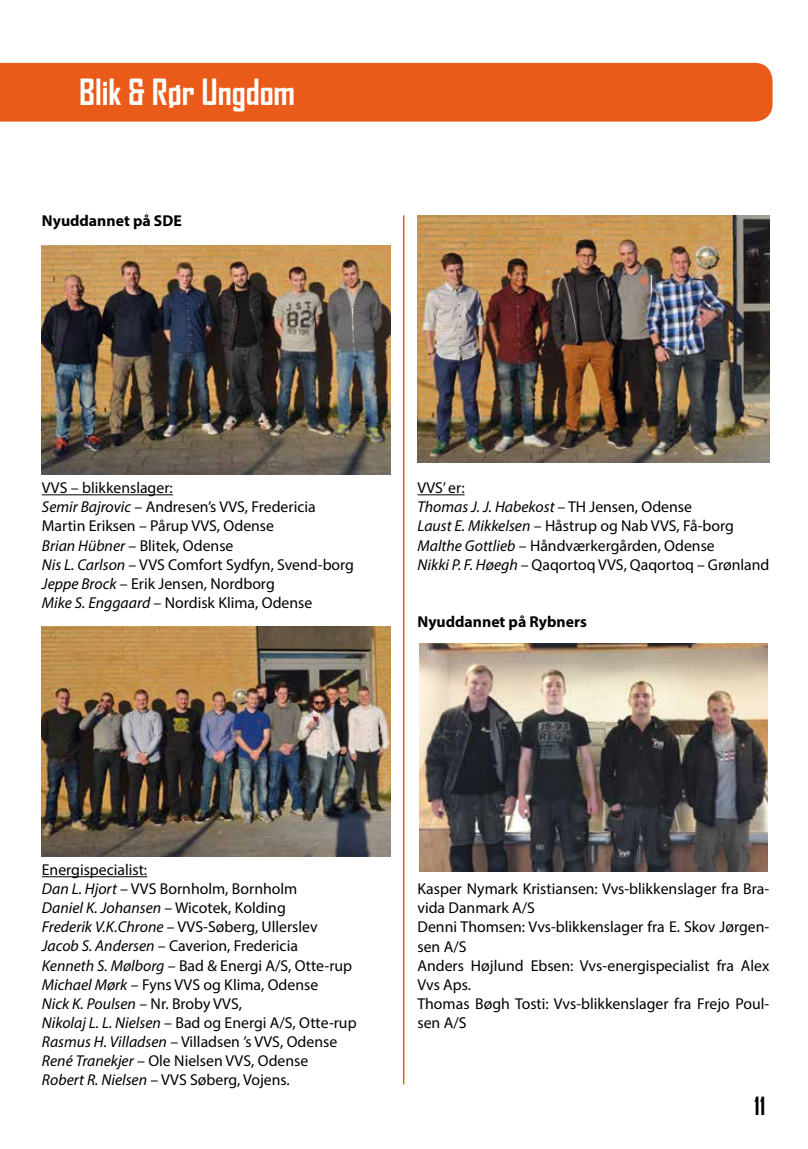
<style>
.page{position:relative;width:808px;height:1149px;background:#fff}
.page>*{position:absolute;margin:0;border:0;box-sizing:border-box;transform-origin:0 0}
.t1{font:700 34.5px "Agency FB";letter-spacing:-.005em;color:#fff}
.t2{font:700 24px "Agency FB";color:#000}
.t3{font:15.75px/19px "Myriad Pro";color:#000}
.t4{font:700 15.75px "Myriad Pro";color:#000}
.s1{font-style:italic}
</style>
<div class="page">
<hr style="left:403px;top:215px;width:1px;height:869px;background:#ea5a19">
<div style="left:0;top:63px;width:772px;height:58px;background:#ea5a19"></div>
<img style="left:417px;top:215px;width:352px;height:247px">
<hr style="left:42px;top:494px;width:131px;height:1px;background:#000">
<hr style="left:42px;top:876px;width:105px;height:1px;background:#000">
<hr style="left:417px;top:494px;width:48px;height:1px;background:#000">
<img style="left:419px;top:643px;width:349px;height:228px">
<img style="left:42px;top:626px;width:349px;height:229px">
<img style="left:42px;top:245px;width:349px;height:229px">
<h1 class="t1" style="left:79px;top:70px;width:218px">Blik &amp; Rør Ungdom</h1>
<p class="t4" style="left:42px;top:210px;width:141px">Nyuddannet på SDE</p>
<p class="t3" style="left:42px;top:478px;width:314px">VVS – blikkenslager:<br><span class="s1">Semir Bajrovic</span> – Andresen’s VVS, Fredericia Martin Eriksen – Pårup VVS, Odense<br><span class="s1">Brian Hübner</span> – Blitek, Odense<br><span class="s1">Nis L. Carlson</span> – VVS Comfort Sydfyn, Svend-borg <span class="s1">Jeppe Brock</span> – Erik Jensen, Nordborg<br><span class="s1">Mike S. Enggaard</span> – Nordisk Klima, Odense</p>
<p class="t3" style="left:417px;top:478px;width:353px">VVS’ er:<br><span class="s1">Thomas J. J. Habekost</span> – TH Jensen, Odense<br><span class="s1">Laust E. Mikkelsen</span> – Håstrup og Nab VVS, Få-borg <span class="s1">Malthe Gottlieb</span> – Håndværkergården, Odense<br><span class="s1">Nikki P. F. Høegh</span> – Qaqortoq VVS, Qaqortoq – Grønland</p>
<p class="t4" style="left:417px;top:611px;width:171px">Nyuddannet på Rybners</p>
<p class="t3" style="left:42px;top:859px;width:316px">Energispecialist:<br><span class="s1">Dan L. Hjort</span> – VVS Bornholm, Bornholm<br><span class="s1">Daniel K. Johansen</span> – Wicotek, Kolding<br><span class="s1">Frederik V.K.Chrone</span> – VVS-Søberg, Ullerslev <span class="s1">Jacob S. Andersen</span> – Caverion, Fredericia<br><span class="s1">Kenneth S. Mølborg</span> – Bad &amp; Energi A/S, Otte-rup <span class="s1">Michael Mørk</span> – Fyns VVS og Klima, Odense<br><span class="s1">Nick K. Poulsen</span> – Nr. Broby VVS,<br><span class="s1">Nikolaj L. L. Nielsen</span> – Bad og Energi A/S, Otte-rup <span class="s1">Rasmus H. Villadsen</span> – Villadsen ’s VVS, Odense <span class="s1">René Tranekjer</span> – Ole Nielsen VVS, Odense<br><span class="s1">Robert R. Nielsen</span> – VVS Søberg, Vojens.</p>
<p class="t3" style="left:417px;top:878px;width:353px">Kasper Nymark Kristiansen: Vvs-blikkenslager fra Bra&shy;vida Danmark A/S<br>Denni Thomsen: Vvs-blikkenslager fra E. Skov Jørgen&shy;sen A/S<br>Anders Højlund Ebsen: Vvs-energispecialist fra Alex<br>Vvs Aps.<br>Thomas Bøgh Tosti: Vvs-blikkenslager fra Frejo Poul&shy;sen A/S</p>
<h2 class="t2" style="left:754px;top:1090px;width:13px">11</h2>
</div>
